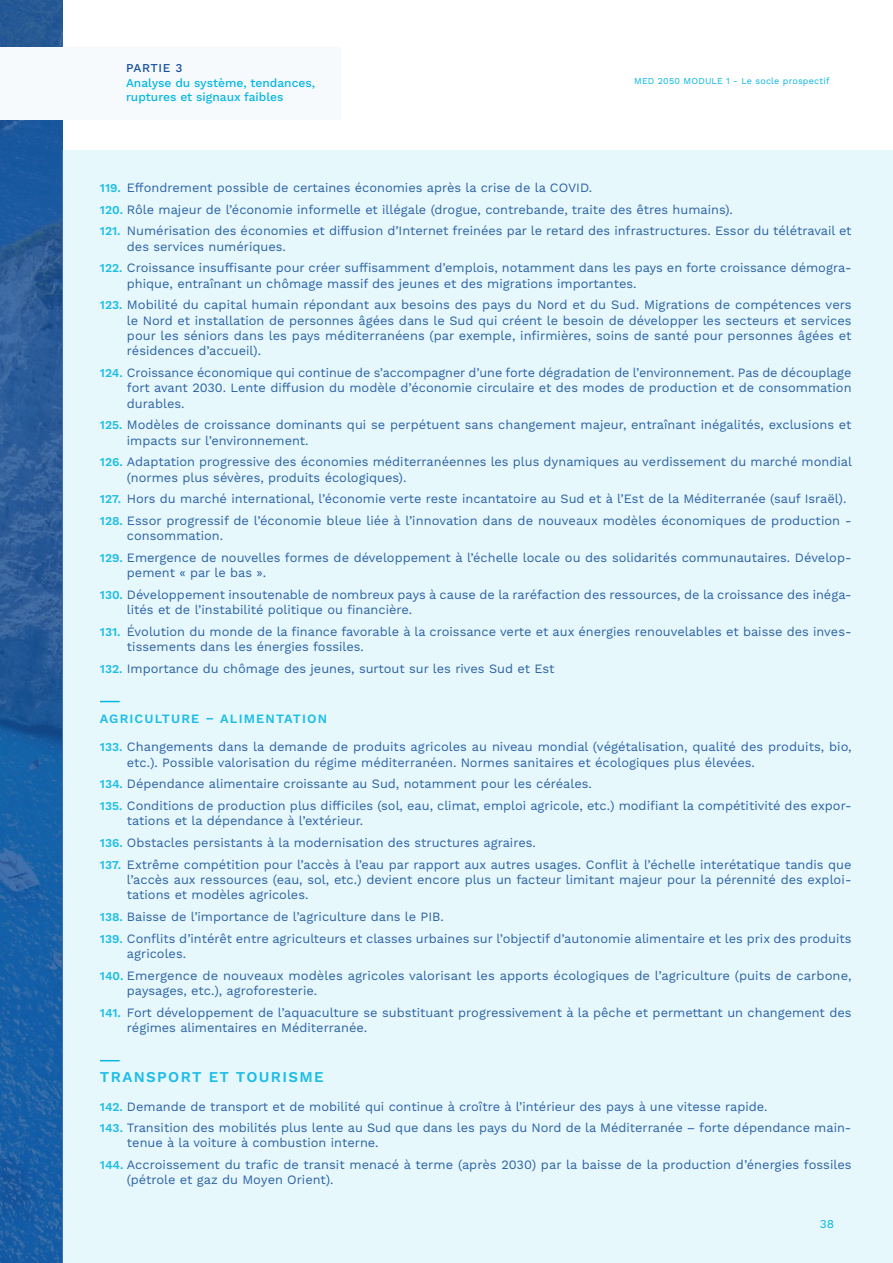
<style>
.page{position:relative;width:893px;height:1263px;background:#fff}
.page>*{position:absolute;margin:0;border:0;box-sizing:border-box;transform-origin:0 0}
.t1{font:600 15px "Work Sans";letter-spacing:.09em;color:#1dbde7}
.t2{font:12.75px/21.8px "Work Sans";color:#2b61a4}
.t3{font:600 12.75px "Work Sans";letter-spacing:.09em;color:#1dbde7}
.t4{font:500 12px/14.4px "Work Sans";color:#04b6e4}
.t5{font:500 12px "Work Sans";letter-spacing:.05em;color:#134f9a}
.t6{font:12px "Work Sans";color:#04b6e4}
.t7{font:9px "Work Sans";letter-spacing:.02em;color:#04b6e4}
.s1{font-weight:600;font-size:12px;color:#1dbde7}
</style>
<div class="page">
<div style="left:62px;top:151px;width:831px;height:1112px;background:#e6f8fc"></div>
<svg style="left:0;top:0;width:62px;height:1263px;background:#225d9e"></svg>
<svg style="left:100px;top:701px;width:20px;height:1px"></svg>
<svg style="left:100px;top:1060px;width:20px;height:1px"></svg>
<div style="left:0;top:48px;width:340px;height:72px;background:#f7fafc"></div>
<p class="t5" style="left:126px;top:61px;width:58px">PARTIE 3</p>
<p class="t4" style="left:126px;top:76px;width:191px">Analyse du système, tendances, ruptures et signaux faibles</p>
<p class="t7" style="left:634px;top:76px;width:197px">MED 2050 MODULE 1 - Le socle prospectif</p>
<p class="t2" style="left:100px;top:177px;width:753px"><span class="s1">119.</span> Effondrement possible de certaines économies après la crise de la COVID.<br><span class="s1">120.</span> Rôle majeur de l’économie informelle et illégale (drogue, contrebande, traite des êtres humains).<br><span class="s1">121.</span> Numérisation des économies et diffusion d’Internet freinées par le retard des infrastructures. Essor du télétravail et</p>
<p class="t2" style="left:100px;top:236px;width:753px;text-indent:27px">des services numériques.<br><span class="s1">122.</span> Croissance insuffisante pour créer suffisamment d’emplois, notamment dans les pays en forte croissance démogra-</p>
<p class="t2" style="left:100px;top:273px;width:753px;text-indent:27px">phique, entraînant un chômage massif des jeunes et des migrations importantes.<br><span class="s1">123.</span> Mobilité du capital humain répondant aux besoins des pays du Nord et du Sud. Migrations de compétences vers</p>
<p class="t2" style="left:127px;top:313px;width:726px;line-height:15.3px;text-align:justify">le Nord et installation de personnes âgées dans le Sud qui créent le besoin de développer les secteurs et services pour les séniors dans les pays méditerranéens (par exemple, infirmières, soins de santé pour personnes âgées et résidences d’accueil).</p>
<p class="t2" style="left:127px;top:365px;width:726px;line-height:15.3px;text-align:justify;text-indent:-27px"><span class="s1">124.</span> Croissance économique qui continue de s’accompagner d’une forte dégradation de l’environnement. Pas de découplage fort avant 2030. Lente diffusion du modèle d’économie circulaire et des modes de production et de consommation durables.</p>
<p class="t2" style="left:127px;top:418px;width:726px;line-height:15.3px;text-indent:-27px"><span class="s1">125.</span> Modèles de croissance dominants qui se perpétuent sans changement majeur, entraînant inégalités, exclusions et impacts sur l’environnement.</p>
<p class="t2" style="left:127px;top:455px;width:726px;line-height:15.3px;text-indent:-27px"><span class="s1">126.</span> Adaptation progressive des économies méditerranéennes les plus dynamiques au verdissement du marché mondial (normes plus sévères, produits écologiques).</p>
<p class="t2" style="left:100px;top:488px;width:753px"><span class="s1">127.</span> Hors du marché international, l’économie verte reste incantatoire au Sud et à l’Est de la Méditerranée (sauf Israël).<br><span class="s1">128.</span> Essor progressif de l’économie bleue liée à l’innovation dans de nouveaux modèles économiques de production -</p>
<p class="t2" style="left:100px;top:525px;width:753px;text-indent:27px">consommation.<br><span class="s1">129.</span> Emergence de nouvelles formes de développement à l’échelle locale ou des solidarités communautaires. Dévelop-</p>
<p class="t2" style="left:100px;top:562px;width:753px;text-indent:27px">pement « par le bas ».<br><span class="s1">130.</span> Développement insoutenable de nombreux pays à cause de la raréfaction des ressources, de la croissance des inéga-</p>
<p class="t2" style="left:100px;top:599px;width:753px;text-indent:27px">lités et de l’instabilité politique ou financière.<br><span class="s1">131.</span> Évolution du monde de la finance favorable à la croissance verte et aux énergies renouvelables et baisse des inves-</p>
<p class="t2" style="left:100px;top:636px;width:456px;text-indent:27px">tissements dans les énergies fossiles.<br><span class="s1">132.</span> Importance du chômage des jeunes, surtout sur les rives Sud et Est</p>
<p class="t3" style="left:100px;top:711px;width:229px">AGRICULTURE – ALIMENTATION</p>
<p class="t2" style="left:127px;top:740px;width:726px;line-height:15.3px;text-indent:-27px"><span class="s1">133.</span> Changements dans la demande de produits agricoles au niveau mondial (végétalisation, qualité des produits, bio, etc.). Possible valorisation du régime méditerranéen. Normes sanitaires et écologiques plus élevées.</p>
<p class="t2" style="left:100px;top:774px;width:753px"><span class="s1">134.</span> Dépendance alimentaire croissante au Sud, notamment pour les céréales.<br><span class="s1">135.</span> Conditions de production plus difficiles (sol, eau, climat, emploi agricole, etc.) modifiant la compétitivité des expor-</p>
<p class="t2" style="left:100px;top:811px;width:753px;text-indent:27px">tations et la dépendance à l’extérieur.<br><span class="s1">136.</span> Obstacles persistants à la modernisation des structures agraires.<br><span class="s1">137.</span> Extrême compétition pour l’accès à l’eau par rapport aux autres usages. Conflit à l’échelle interétatique tandis que</p>
<p class="t2" style="left:127px;top:872px;width:726px;line-height:15.3px">l’accès aux ressources (eau, sol, etc.) devient encore plus un facteur limitant majeur pour la pérennité des exploi&shy;tations et modèles agricoles.</p>
<p class="t2" style="left:100px;top:906px;width:753px"><span class="s1">138.</span> Baisse de l’importance de l’agriculture dans le PIB.<br><span class="s1">139.</span> Conflits d’intérêt entre agriculteurs et classes urbaines sur l’objectif d’autonomie alimentaire et les prix des produits</p>
<p class="t2" style="left:100px;top:943px;width:753px;text-indent:27px">agricoles.<br><span class="s1">140.</span> Emergence de nouveaux modèles agricoles valorisant les apports écologiques de l’agriculture (puits de carbone,</p>
<p class="t2" style="left:100px;top:980px;width:753px;text-indent:27px">paysages, etc.), agroforesterie.<br><span class="s1">141.</span> Fort développement de l’aquaculture se substituant progressivement à la pêche et permettant un changement des</p>
<p class="t2" style="left:127px;top:1017px;width:242px">régimes alimentaires en Méditerranée.</p>
<p class="t1" style="left:100px;top:1068px;width:225px">TRANSPORT ET TOURISME</p>
<p class="t2" style="left:100px;top:1096px;width:753px"><span class="s1">142.</span> Demande de transport et de mobilité qui continue à croître à l’intérieur des pays à une vitesse rapide.<br><span class="s1">143.</span> Transition des mobilités plus lente au Sud que dans les pays du Nord de la Méditerranée – forte dépendance main-</p>
<p class="t2" style="left:100px;top:1133px;width:753px;text-indent:27px">tenue à la voiture à combustion interne.<br><span class="s1">144.</span> Accroissement du trafic de transit menacé à terme (après 2030) par la baisse de la production d’énergies fossiles</p>
<p class="t2" style="left:127px;top:1170px;width:208px">(pétrole et gaz du Moyen Orient).</p>
<p class="t6" style="left:820px;top:1217px;width:16px">38</p>
</div>
